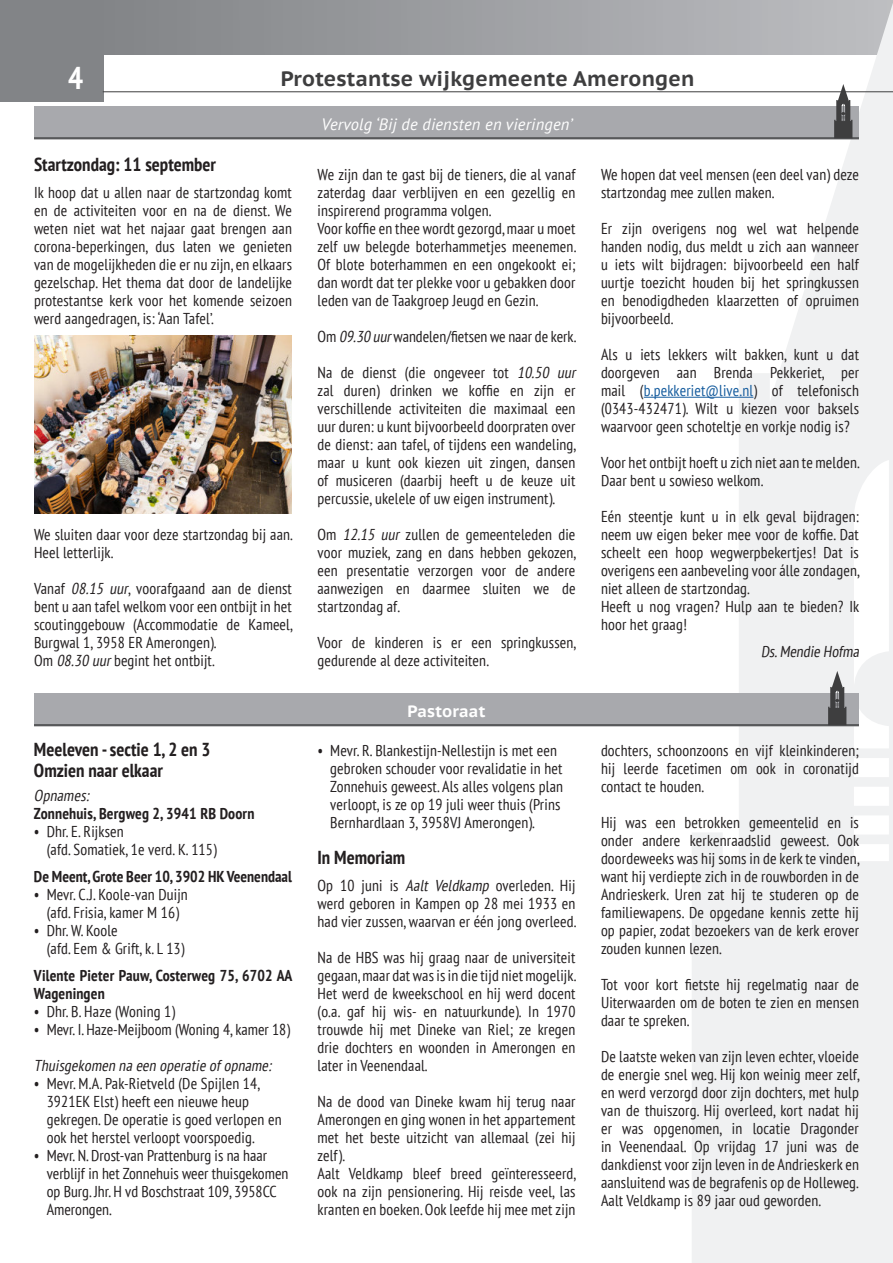
<style>
.page{position:relative;width:893px;height:1263px;background:#fff}
.page>*{position:absolute;margin:0;border:0;box-sizing:border-box;transform-origin:0 0}
.t1{font:700 condensed 31.5px "PT Sans";color:#fff}
.t2{font:700 21px "PT Sans Caption";letter-spacing:.01em;color:#3e3e3f}
.t3{font:700 condensed 18.75px/21px "PT Sans";color:#231f20}
.t4{font:italic 16.5px "PT Sans";letter-spacing:.01em;color:#fff}
.t5{font:700 16.5px "PT Sans Caption";letter-spacing:.01em;color:#fff}
.t6{font:condensed 15.75px/18px "PT Sans";letter-spacing:.01em;color:#231f20}
.t7{font:700 condensed 15.75px/18px "PT Sans";letter-spacing:.01em;color:#231f20}
.t8{font:italic condensed 15.75px "PT Sans";color:#231f20}
.s1{font-style:italic}
.s2{color:#175d9e}
</style>
<div class="page">
<svg style="left:104px;top:0;width:588px;height:55px;background:#97999c"></svg>
<div style="left:0;top:0;width:104px;height:102px;background:#828487"></div>
<svg style="left:692px;top:0;width:201px;height:1263px;fill:#f0f1f2"></svg>
<hr style="left:103px;top:91px;width:790px;height:1px;background:#3e3e3f">
<div style="left:34px;top:106px;width:825px;height:32px;background:#a8a9ad"></div>
<hr style="left:34px;top:137px;width:825px;height:2px;background:#57585a">
<svg style="left:834px;top:84px;width:18px;height:54px"></svg>
<hr style="left:644px;top:397px;width:109px;height:1px;background:#175d9e">
<div style="left:34px;top:693px;width:825px;height:31px;background:#a8a9ad"></div>
<hr style="left:34px;top:724px;width:825px;height:2px;background:#57585a">
<svg style="left:828px;top:671px;width:18px;height:54px"></svg>
<img style="left:34px;top:335px;width:258px;height:178px">
<h1 class="t1" style="left:68px;top:64px;width:17px">4</h1>
<h2 class="t2" style="left:281px;top:70px;width:415px">Protestantse wijkgemeente Amerongen</h2>
<p class="t3" style="left:34px;top:155px;width:184px">Startzondag: 11 september</p>
<p class="t6" style="left:34px;top:185px;width:259px;text-align:justify">Ik hoop dat u allen naar de startzondag komt en de activiteiten voor en na de dienst. We weten niet wat het najaar gaat brengen aan corona-beperkingen, dus laten we genieten van de mogelijkheden die er nu zijn, en elkaars gezelschap. Het thema dat door de landelijke protestantse kerk voor het komende seizoen werd aangedragen, is: ‘Aan Tafel’.</p>
<p class="t6" style="left:34px;top:527px;width:260px">We sluiten daar voor deze startzondag bij aan.<br>Heel letterlijk.</p>
<p class="t6" style="left:34px;top:581px;width:261px">Vanaf <span class="s1">08.15 uur</span>, voorafgaand aan de dienst bent u aan tafel welkom voor een ontbijt in het scoutinggebouw (Accommodatie de Kameel, Burgwal 1, 3958 ER Amerongen).<br>Om <span class="s1">08.30 uur</span>begint het ontbijt.</p>
<p class="t3" style="left:34px;top:740px;width:178px">Meeleven - sectie 1, 2 en 3<br>Omzien naar elkaar</p>
<p class="t8" style="left:34px;top:789px;width:59px">Opnames:</p>
<p class="t7" style="left:34px;top:805px;width:222px">Zonnehuis, Bergweg 2, 3941 RB Doorn</p>
<p class="t6" style="left:47px;top:824px;width:172px;text-indent:-13px">• Dhr. E. Rijksen<br>(afd. Somatiek, 1e verd. K. 115)</p>
<p class="t7" style="left:34px;top:868px;width:259px">De Meent, Grote Beer 10, 3902 HK Veenendaal</p>
<p class="t6" style="left:34px;top:887px;width:155px;text-align:center">• Mevr. C.J. Koole-van Duijn (afd. Frisia, kamer M 16)</p>
<p class="t6" style="left:47px;top:923px;width:139px;text-indent:-13px">• Dhr. W. Koole<br>(afd. Eem &amp; Grift, k. L 13)</p>
<p class="t7" style="left:34px;top:967px;width:260px">Vilente Pieter Pauw, Costerweg 75, 6702 AA<br>Wageningen</p>
<p class="t6" style="left:34px;top:1004px;width:143px">• Dhr. B. Haze (Woning 1)</p>
<p class="t6" style="left:34px;top:1022px;width:258px">• Mevr. I. Haze-Meijboom (Woning 4, kamer 18)</p>
<p class="t8" style="left:34px;top:1059px;width:242px">Thuisgekomen na een operatie of opname:</p>
<p class="t6" style="left:47px;top:1076px;width:236px;text-indent:-13px">• Mevr. M.A. Pak-Rietveld (De Spijlen 14, 3921EK Elst) heeft een nieuwe heup gekregen. De operatie is goed verlopen en ook het herstel verloopt voorspoedig.</p>
<p class="t6" style="left:47px;top:1148px;width:243px;text-indent:-13px">• Mevr. N. Drost-van Prattenburg is na haar verblijf in het Zonnehuis weer thuisgekomen op Burg. Jhr. H vd Boschstraat 109, 3958CC Amerongen.</p>
<p class="t4" style="left:322px;top:117px;width:253px">Vervolg ‘Bij de diensten en vieringen’</p>
<p class="t6" style="left:317px;top:167px;width:260px">We zijn dan te gast bij de tieners, die al vanaf zaterdag daar verblijven en een gezellig en inspirerend programma volgen.<br>Voor koffie en thee wordt gezorgd, maar u moet zelf uw belegde boterhammetjes meenemen.<br>Of blote boterhammen en een ongekookt ei; dan wordt dat ter plekke voor u gebakken door leden van de Taakgroep Jeugd en Gezin.</p>
<p class="t6" style="left:317px;top:329px;width:260px">Om <span class="s1">09.30 uur</span>wandelen/fietsen we naar de kerk.</p>
<p class="t6" style="left:317px;top:365px;width:262px">Na de dienst (die ongeveer tot <span class="s1">10.50 uur </span>zal duren) drinken we koffie en zijn er verschillende activiteiten die maximaal een uur duren: u kunt bijvoorbeeld doorpraten over de dienst: aan tafel, of tijdens een wandeling, maar u kunt ook kiezen uit zingen, dansen of musiceren (daarbij heeft u de keuze uit percussie, ukelele of uw eigen instrument).</p>
<p class="t6" style="left:317px;top:527px;width:260px;text-align:justify">Om <span class="s1">12.15 uur</span> zullen de gemeenteleden die voor muziek, zang en dans hebben gekozen, een presentatie verzorgen voor de andere aanwezigen en daarmee sluiten we de startzondag af.</p>
<p class="t6" style="left:317px;top:635px;width:260px">Voor de kinderen is er een springkussen, gedurende al deze activiteiten.</p>
<p class="t5" style="left:408px;top:705px;width:79px">Pastoraat</p>
<p class="t6" style="left:330px;top:743px;width:234px;text-indent:-13px">• Mevr. R. Blankestijn-Nellestijn is met een gebroken schouder voor revalidatie in het Zonnehuis geweest. Als alles volgens plan verloopt, is ze op 19 juli weer thuis (Prins Bernhardlaan 3, 3958VJ Amerongen).</p>
<p class="t3" style="left:317px;top:848px;width:89px">In Memoriam</p>
<p class="t6" style="left:317px;top:878px;width:261px;text-align:justify">Op 10 juni is <span class="s1">Aalt Veldkamp</span> overleden. Hij werd geboren in Kampen op 28 mei 1933 en had vier zussen, waarvan er één jong overleed.</p>
<p class="t6" style="left:317px;top:950px;width:261px;text-align:justify">Na de HBS was hij graag naar de universiteit gegaan, maar dat was is in die tijd niet mogelijk.<br>Het werd de kweekschool en hij werd docent (o.a. gaf hij wis- en natuurkunde). In 1970 trouwde hij met Dineke van Riel; ze kregen drie dochters en woonden in Amerongen en later in Veenendaal.</p>
<p class="t6" style="left:317px;top:1094px;width:260px">Na de dood van Dineke kwam hij terug naar Amerongen en ging wonen in het appartement met het beste uitzicht van allemaal (zei hij zelf).<br>Aalt Veldkamp bleef breed geïnteresseerd, ook na zijn pensionering. Hij reisde veel, las kranten en boeken. Ook leefde hij mee met zijn</p>
<p class="t6" style="left:601px;top:167px;width:259px">We hopen dat veel mensen (een deel van) deze startzondag mee zullen maken.</p>
<p class="t6" style="left:601px;top:221px;width:259px;text-align:justify">Er zijn overigens nog wel wat helpende handen nodig, dus meldt u zich aan wanneer u iets wilt bijdragen: bijvoorbeeld een half uurtje toezicht houden bij het springkussen en benodigdheden klaarzetten of opruimen bijvoorbeeld.</p>
<p class="t6" style="left:601px;top:347px;width:259px;text-align:justify">Als u iets lekkers wilt bakken, kunt u dat doorgeven aan Brenda Pekkeriet, per mail (<span class="s2">b.pekkeriet@live.nl</span>) of telefonisch (0343-432471). Wilt u kiezen voor baksels waarvoor geen schoteltje en vorkje nodig is?</p>
<p class="t6" style="left:601px;top:455px;width:260px">Voor het ontbijt hoeft u zich niet aan te melden.<br>Daar bent u sowieso welkom.</p>
<p class="t6" style="left:601px;top:509px;width:261px">Eén steentje kunt u in elk geval bijdragen: neem uw eigen beker mee voor de koffie. Dat scheelt een hoop wegwerpbekertjes! Dat is overigens een aanbeveling voor álle zondagen, niet alleen de startzondag.<br>Heeft u nog vragen? Hulp aan te bieden? Ik hoor het graag!</p>
<p class="t6" style="left:761px;top:644px;width:102px">Ds.Mendie Hofma</p>
<p class="t6" style="left:601px;top:743px;width:259px;text-align:justify">dochters, schoonzoons en vijf kleinkinderen; hij leerde facetimen om ook in coronatijd contact te houden.</p>
<p class="t6" style="left:601px;top:815px;width:260px;text-align:justify">Hij was een betrokken gemeentelid en is onder andere kerkenraadslid geweest. Ook doordeweeks was hij soms in de kerk te vinden, want hij verdiepte zich in de rouwborden in de Andrieskerk. Uren zat hij te studeren op de familiewapens. De opgedane kennis zette hij op papier, zodat bezoekers van de kerk erover zouden kunnen lezen.</p>
<p class="t6" style="left:601px;top:975px;width:259px;text-align:justify">Tot voor kort fietste hij regelmatig naar de Uiterwaarden om de boten te zien en mensen daar te spreken.</p>
<p class="t6" style="left:601px;top:1049px;width:261px;text-align:justify">De laatste weken van zijn leven echter, vloeide de energie snel weg. Hij kon weinig meer zelf, en werd verzorgd door zijn dochters, met hulp van de thuiszorg. Hij overleed, kort nadat hij er was opgenomen, in locatie Dragonder in Veenendaal. Op vrijdag 17 juni was de dankdienst voor zijn leven in de Andrieskerk en aansluitend was de begrafenis op de Holleweg.<br>Aalt Veldkamp is 89 jaar oud geworden.</p>
</div>
